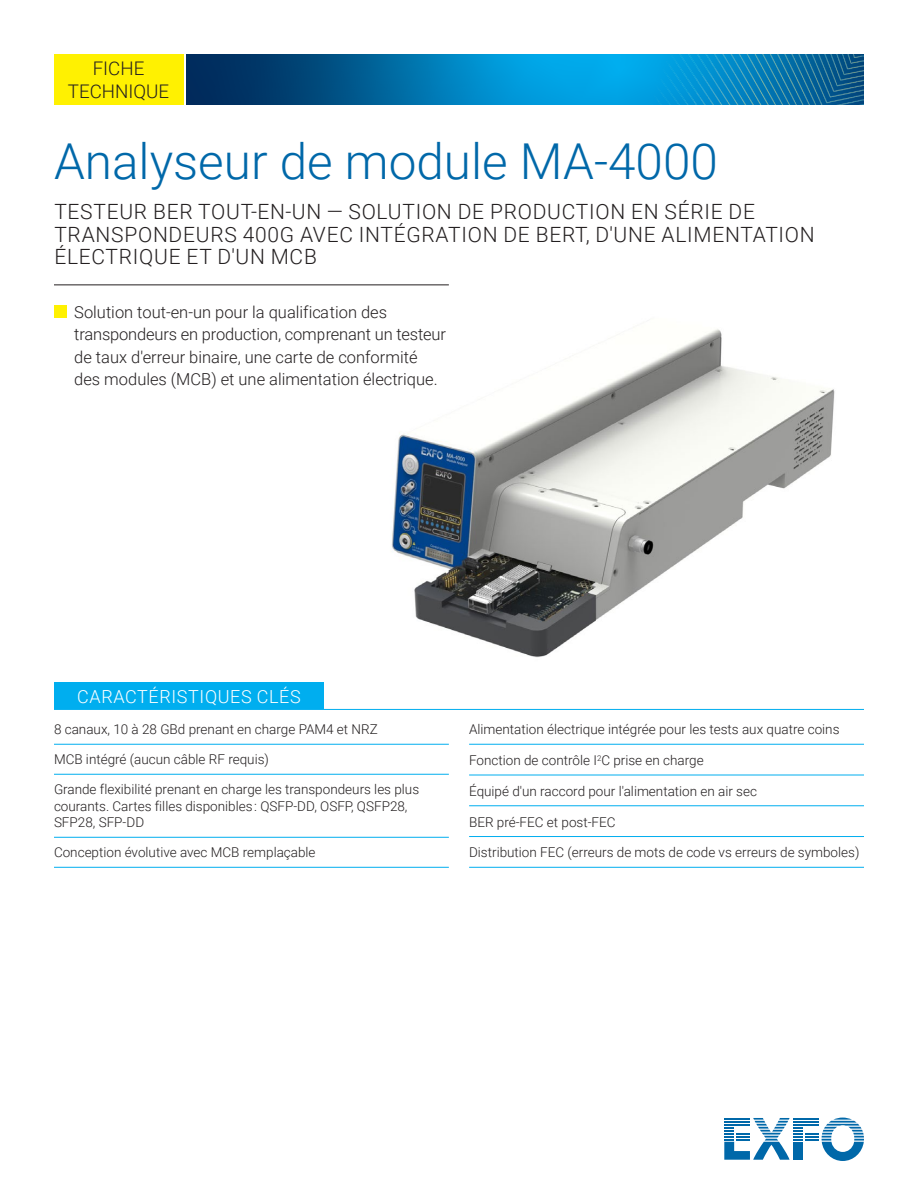
<style>
.page{position:relative;width:918px;height:1188px;background:#fff}
.page>*{position:absolute;margin:0;border:0;box-sizing:border-box;transform-origin:0 0}
.t1{font:300 49.5px "Roboto";color:#0068a9}
.t2{font:300 21px/22.5px "Roboto";letter-spacing:.035em;color:#231f20}
.t3{font:300 18.75px/22.5px "Roboto";color:#231f20;text-align:center}
.t4{font:300 18px "Roboto";letter-spacing:.035em;color:#fff}
.t5{font:300 16.5px/22.5px "Roboto";color:#231f20}
.t6{font:300 13.5px/16.5px "Roboto";color:#231f20}
</style>
<div class="page">
<svg style="left:187px;top:54px;width:398px;height:51px;background:#0068a0"></svg>
<img style="left:585px;top:54px;width:279px;height:51px">
<div style="left:54px;top:54px;width:129px;height:51px;background:#fff101"></div>
<svg style="left:724px;top:1118px;width:140px;height:43px"></svg>
<hr style="left:724px;top:1124px;width:26px;height:2px;background:#0068a9">
<hr style="left:54px;top:744px;width:395px;height:1px;background:#00aeef">
<hr style="left:54px;top:774px;width:395px;height:1px;background:#00aeef">
<hr style="left:54px;top:837px;width:395px;height:1px;background:#00aeef">
<hr style="left:54px;top:867px;width:395px;height:1px;background:#00aeef">
<hr style="left:469px;top:744px;width:395px;height:1px;background:#00aeef">
<hr style="left:469px;top:775px;width:395px;height:1px;background:#00aeef">
<hr style="left:469px;top:806px;width:395px;height:1px;background:#00aeef">
<hr style="left:469px;top:836px;width:395px;height:1px;background:#00aeef">
<hr style="left:469px;top:867px;width:395px;height:1px;background:#00aeef">
<hr style="left:54px;top:284px;width:395px;height:1px;background:#231f20">
<div style="left:54px;top:305px;width:13px;height:13px;background:#fff101"></div>
<div style="left:54px;top:682px;width:270px;height:27px;background:#00aeef"></div>
<hr style="left:54px;top:709px;width:270px;height:1px;background:#00aeef">
<hr style="left:324px;top:709px;width:540px;height:1px;background:#00aeef">
<img style="left:391px;top:329px;width:444px;height:329px">
<h3 class="t3" style="left:68px;top:57px;width:103px">FICHE<br>TECHNIQUE</h3>
<h1 class="t1" style="left:54px;top:127px;width:665px">Analyseur de module MA-4000</h1>
<h2 class="t2" style="left:54px;top:200px;width:762px">TESTEUR BER TOUT-EN-UN — SOLUTION DE PRODUCTION EN SÉRIE DE<br>TRANSPONDEURS 400G AVEC INTÉGRATION DE BERT, D'UNE ALIMENTATION<br>ÉLECTRIQUE ET D'UN MCB</h2>
<p class="t5" style="left:74px;top:300px;width:373px">Solution tout-en-un pour la qualification des transpondeurs en production, comprenant un testeur de taux d'erreur binaire, une carte de conformité des modules (MCB) et une alimentation électrique.</p>
<h3 class="t4" style="left:77px;top:684px;width:225px">CARACTÉRISTIQUES CLÉS</h3>
<p class="t6" style="left:54px;top:721px;width:325px">8 canaux, 10 à 28 GBd prenant en charge PAM4 et NRZ</p>
<p class="t6" style="left:54px;top:751px;width:216px">MCB intégré (aucun câble RF requis)</p>
<p class="t6" style="left:54px;top:781px;width:367px">Grande flexibilité prenant en charge les transpondeurs les plus courants. Cartes filles disponibles : QSFP-DD, OSFP, QSFP28,<br>SFP28, SFP-DD</p>
<p class="t6" style="left:54px;top:844px;width:263px">Conception évolutive avec MCB remplaçable</p>
<p class="t6" style="left:469px;top:721px;width:372px">Alimentation électrique intégrée pour les tests aux quatre coins</p>
<p class="t6" style="left:469px;top:752px;width:236px">Fonction de contrôle I<sup>2</sup>C prise en charge</p>
<p class="t6" style="left:469px;top:782px;width:289px">Équipé d'un raccord pour l'alimentation en air sec</p>
<p class="t6" style="left:469px;top:813px;width:148px">BER pré-FEC et post-FEC</p>
<p class="t6" style="left:469px;top:844px;width:392px">Distribution FEC (erreurs de mots de code vs erreurs de symboles)</p>
</div>
